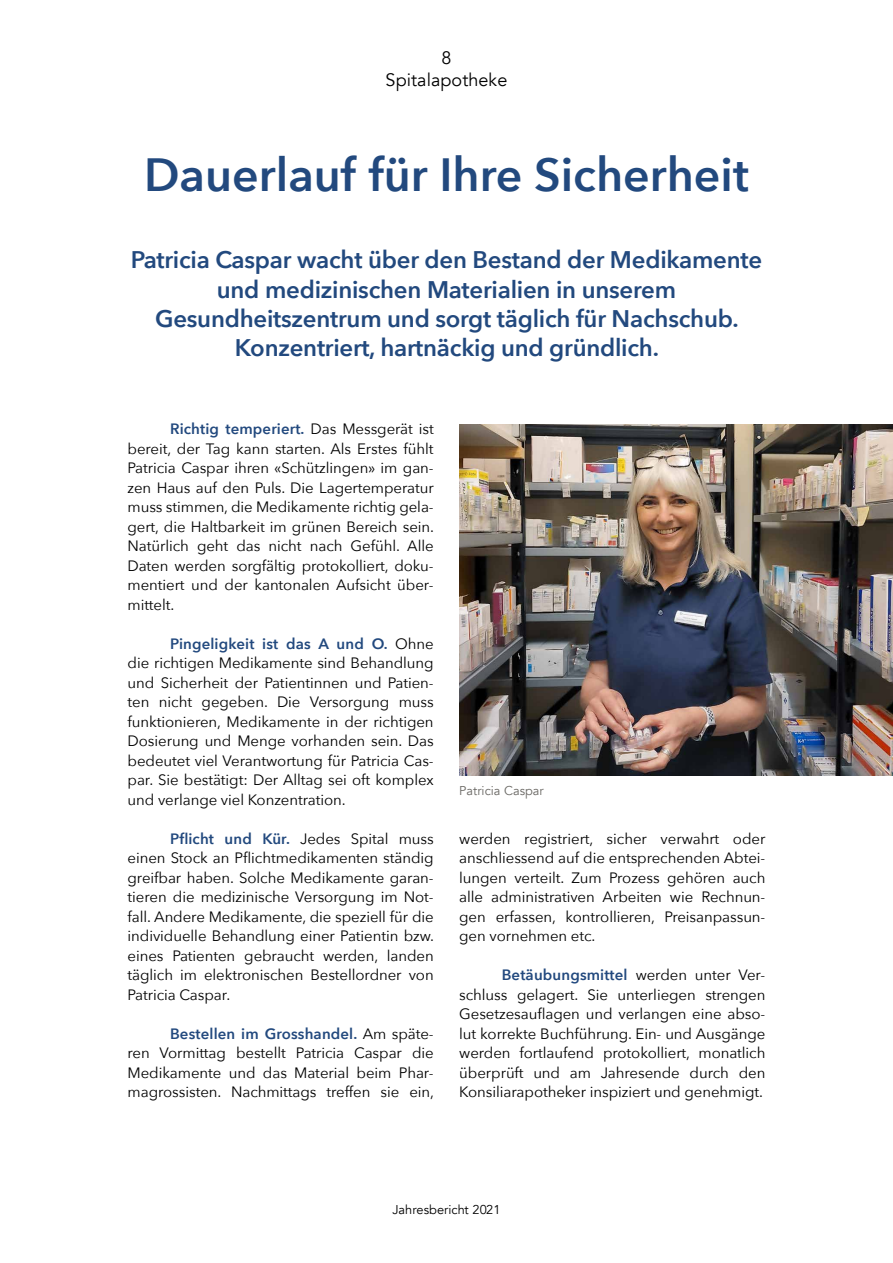
<style>
.page{position:relative;width:893px;height:1263px;background:#fff}
.page>*{position:absolute;margin:0;border:0;box-sizing:border-box;transform-origin:0 0}
.t1{font:600 46.5px "Avenir Next";color:#22497e}
.t2{font:600 24px/29.2px "Avenir Next";letter-spacing:-.01em;color:#22497e;text-align:center}
.t3{font:18px/22.5px "Avenir";letter-spacing:.005em;color:#000;text-align:center}
.t4{font:15px/19.5px "Avenir Next";letter-spacing:-.005em;color:#000;text-align:justify}
.t5{font:12.75px "Avenir";letter-spacing:.005em;color:#000}
.t6{font:12.75px "Avenir";color:#6a6864}
.s1{font-weight:600;color:#22497e}
</style>
<div class="page">
<img style="left:459px;top:424px;width:434px;height:352px">
<p class="t3" style="left:386px;top:47px;width:123px">8<br>Spitalapotheke</p>
<h1 class="t1" style="left:144px;top:134px;width:606px">Dauerlauf für Ihre Sicherheit</h1>
<h2 class="t2" style="left:131px;top:245px;width:633px">Patricia Caspar wacht über den Bestand der Medikamente und medizinischen Materialien in unserem Gesundheitszentrum und sorgt täglich für Nachschub.<br>Konzentriert, hartnäckig und gründlich.</h2>
<p class="t4" style="left:128px;top:419px;width:308px;text-indent:43px"><span class="s1">Richtig temperiert.</span> Das Messgerät ist bereit, der Tag kann starten. Als Erstes fühlt Patricia Caspar ihren «Schützlingen» im gan&shy;zen Haus auf den Puls. Die Lagertemperatur muss stimmen, die Medikamente richtig gela&shy;gert, die Haltbarkeit im grünen Bereich sein.<br>Natürlich geht das nicht nach Gefühl. Alle Daten werden sorgfältig protokolliert, doku&shy;mentiert und der kantonalen Aufsicht über&shy;mittelt.</p>
<p class="t4" style="left:128px;top:633px;width:308px;text-indent:43px"><span class="s1">Pingeligkeit ist das A und O.</span> Ohne die richtigen Medikamente sind Behandlung und Sicherheit der Patientinnen und Patien&shy;ten nicht gegeben. Die Versorgung muss funktionieren, Medikamente in der richtigen Dosierung und Menge vorhanden sein. Das bedeutet viel Verantwortung für Patricia Cas&shy;par. Sie bestätigt: Der Alltag sei oft komplex und verlange viel Konzentration.</p>
<p class="t4" style="left:128px;top:828px;width:308px;text-indent:43px"><span class="s1">Pflicht und Kür.</span> Jedes Spital muss einen Stock an Pflichtmedikamenten ständig greifbar haben. Solche Medikamente garan&shy;tieren die medizinische Versorgung im Not&shy;fall. Andere Medikamente, die speziell für die individuelle Behandlung einer Patientin bzw. eines Patienten gebraucht werden, landen täglich im elektronischen Bestellordner von Patricia Caspar.</p>
<p class="t4" style="left:128px;top:1023px;width:308px;text-indent:43px"><span class="s1">Bestellen im Grosshandel.</span> Am späte&shy;ren Vormittag bestellt Patricia Caspar die Medikamente und das Material beim Phar&shy;magrossisten. Nachmittags treffen sie ein,</p>
<p class="t6" style="left:459px;top:783px;width:86px">Patricia Caspar</p>
<p class="t4" style="left:459px;top:828px;width:308px">werden registriert, sicher verwahrt oder anschliessend auf die entsprechenden Abtei&shy;lungen verteilt. Zum Prozess gehören auch alle administrativen Arbeiten wie Rechnun&shy;gen erfassen, kontrollieren, Preisanpassun&shy;gen vornehmen etc.</p>
<p class="t4" style="left:459px;top:965px;width:308px;text-indent:43px"><span class="s1">Betäubungsmittel</span> werden unter Ver&shy;schluss gelagert. Sie unterliegen strengen Gesetzesauflagen und verlangen eine abso&shy;lut korrekte Buchführung. Ein- und Ausgänge werden fortlaufend protokolliert, monatlich überprüft und am Jahresende durch den Konsiliarapotheker inspiziert und genehmigt.</p>
<p class="t5" style="left:393px;top:1202px;width:109px">Jahresbericht 2021</p>
</div>
